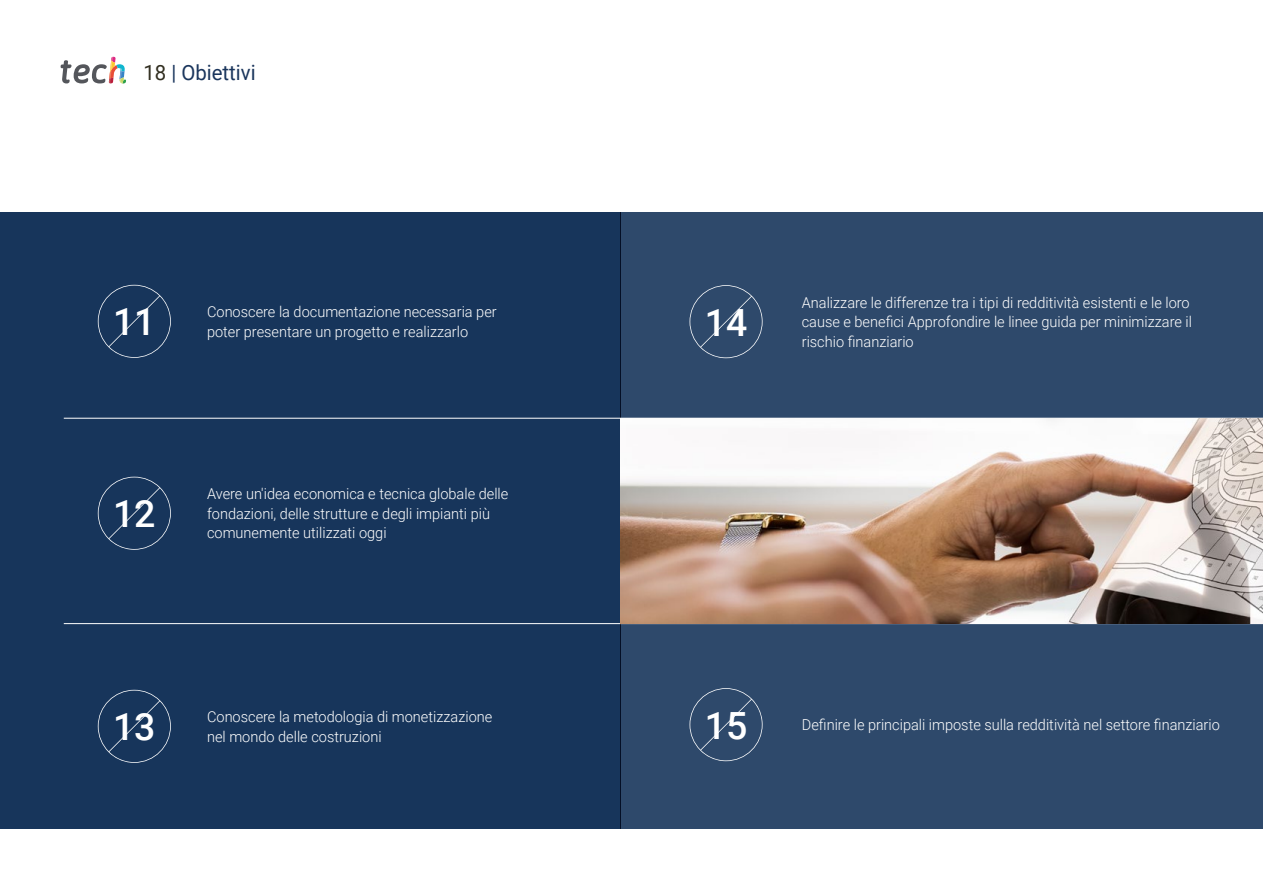
<style>
.page{position:relative;width:1263px;height:893px;background:#fff}
.page>*{position:absolute;margin:0;border:0;box-sizing:border-box;transform-origin:0 0}
.t1{font:500 37.5px "Roboto";color:#fff}
.t2{font:21px "Roboto";color:#1a355c}
.t3{font:300 15px/19.5px "Roboto";color:#fff}
.s1{color:#312e20}
</style>
<div class="page">
<div style="left:621px;top:623px;width:642px;height:206px;background:#2e496b"></div>
<div style="left:0;top:213px;width:621px;height:616px;background:#17355b"></div>
<div style="left:621px;top:213px;width:642px;height:205px;background:#2e496b"></div>
<svg style="left:98px;top:285px;width:73px;height:73px"></svg>
<svg style="left:98px;top:690px;width:73px;height:73px"></svg>
<svg style="left:98px;top:477px;width:73px;height:73px"></svg>
<svg style="left:689px;top:285px;width:73px;height:73px"></svg>
<hr style="left:64px;top:418px;width:1199px;height:1px;background:#fff">
<hr style="left:64px;top:623px;width:1199px;height:1px;background:#fff">
<svg style="left:61px;top:57px;width:65px;height:27px"></svg>
<svg style="left:689px;top:688px;width:73px;height:73px"></svg>
<img style="left:621px;top:418px;width:642px;height:205px">
<h2 class="t2" style="left:144px;top:57px;width:114px"><span class="s1">18</span> | Obiettivi</h2>
<h1 class="t1" style="left:113px;top:295px;width:44px">11</h1>
<p class="t3" style="left:207px;top:302px;width:291px">Conoscere la documentazione necessaria per</p>
<p class="t3" style="left:207px;top:321px;width:263px">poter presentare un progetto e realizzarlo</p>
<h1 class="t1" style="left:113px;top:488px;width:44px">12</h1>
<p class="t3" style="left:207px;top:484px;width:303px">Avere un'idea economica e tecnica globale delle fondazioni, delle strutture e degli impianti più comunemente utilizzati oggi</p>
<h1 class="t1" style="left:113px;top:701px;width:44px">13</h1>
<p class="t3" style="left:207px;top:706px;width:287px">Conoscere la metodologia di monetizzazione nel mondo delle costruzioni</p>
<h1 class="t1" style="left:705px;top:296px;width:44px">14</h1>
<p class="t3" style="left:802px;top:292px;width:392px">Analizzare le differenze tra i tipi di redditività esistenti e le loro cause e benefici Approfondire le linee guida per minimizzare il rischio finanziario</p>
<h1 class="t1" style="left:705px;top:699px;width:44px">15</h1>
<p class="t3" style="left:802px;top:715px;width:420px">Definire le principali imposte sulla redditività nel settore finanziario</p>
</div>
